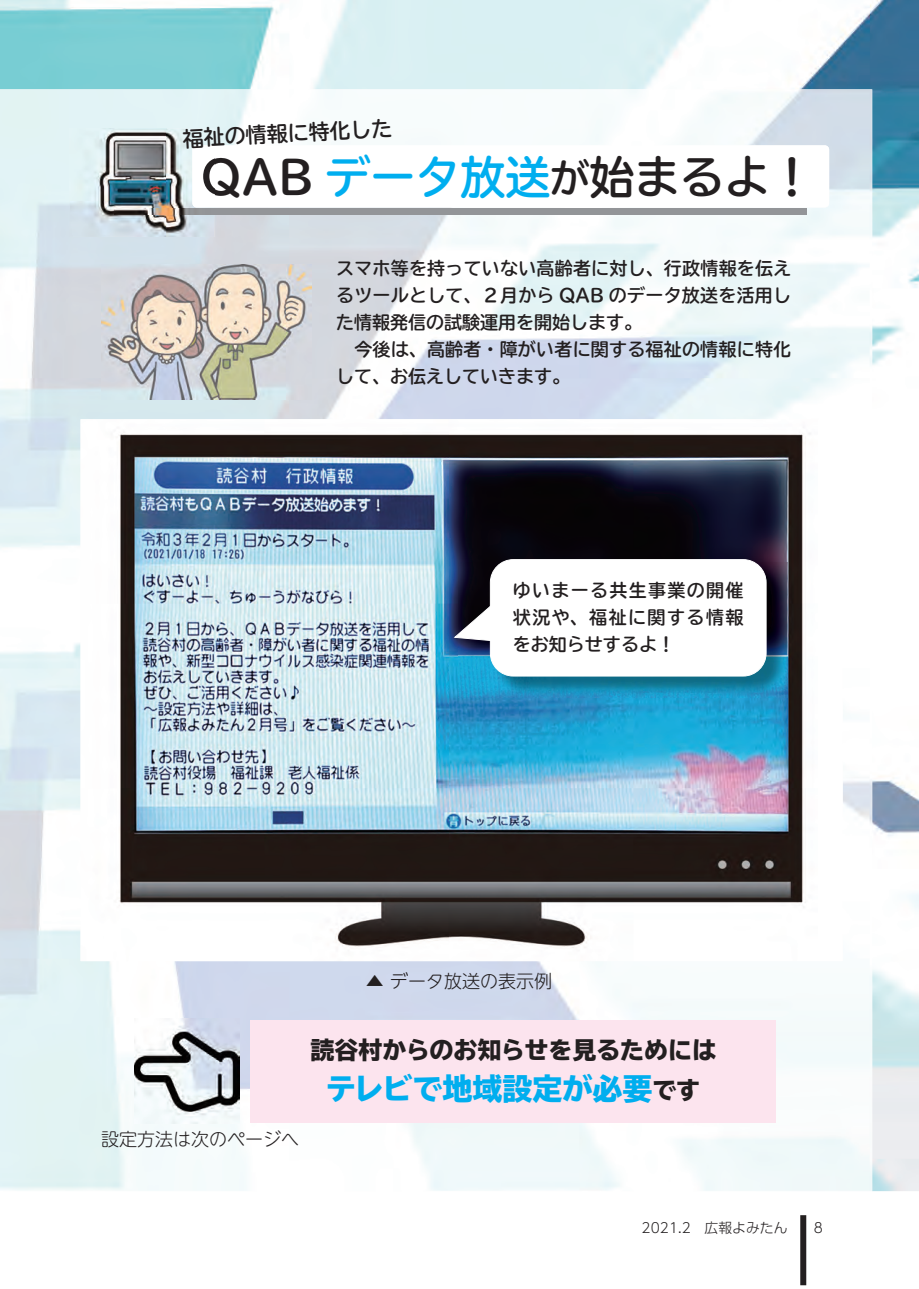
<style>
.page{position:relative;width:919px;height:1289px;background:#fff}
.page>*{position:absolute;margin:0;border:0;box-sizing:border-box;transform-origin:0 0}
.t1{font:700 45px "TBUDR Go Std";color:#231f20}
.t2{font:800 30px "TBUD Go Std";color:#00aeef}
.t3{font:800 24px "TBUD Go Std";color:#231f20}
.t4{font:700 21px "TBUDR Go Std";color:#231f20}
.t5{font:700 18px/27px "TBUDR Go Std";letter-spacing:.01em;color:#231f20}
.t6{font:300 18px "UD Shin M Go Pr 6 N";color:#231f20}
.t7{font:300 13.8px "UD Shin Go Pr 6 N";color:#231f20}
.s1{color:#00aeef}
.s2{font-size:39px}
.s3{font-size:24px;color:#231f20}
</style>
<div class="page">
<img style="left:0;top:0;width:918px;height:1191px">
<img style="left:0;top:89px;width:872px;height:1102px">
<div style="left:192px;top:145px;width:637px;height:62px;background:#fff;border-radius:4px"></div>
<img style="left:81px;top:419px;width:761px;height:542px">
<img style="left:102px;top:265px;width:209px;height:134px">
<div style="left:114px;top:209px;width:692px;height:6px;background:#939598"></div>
<img style="left:70px;top:129px;width:144px;height:108px">
<img style="left:192px;top:145px;width:22px;height:62px">
<img style="left:203px;top:157px;width:11px;height:40px">
<img style="left:114px;top:209px;width:100px;height:6px">
<div style="left:250px;top:1020px;width:526px;height:58px;background:#fce4ee"></div>
<div style="left:250px;top:1058px;width:526px;height:64px;background:#fce4ee"></div>
<img style="left:134px;top:1018px;width:105px;height:105px">
<img style="left:458px;top:562px;width:329px;height:135px">
<div style="left:490px;top:559px;width:276px;height:117px;background:#fff;border-radius:23px"></div>
<div style="left:490px;top:559px;width:276px;height:117px;border:1px solid #fff;border-radius:23px"></div>
<svg style="left:454px;top:591px;width:38px;height:53px"></svg>
<div style="left:800px;top:1215px;width:6px;height:70px;background:#231f20"></div>
<p class="t4" style="left:182px;top:122px;width:211px;rotate:-3deg">福祉の情報に特化した</p>
<h1 class="t1" style="left:201px;top:140px;width:615px">QAB <span class="s1">データ放送</span><span class="s2">が</span>始まるよ!</h1>
<p class="t5" style="left:336px;top:255px;width:456px">スマホ等を持っていない高齢者に対し、行政情報を伝えるツールとして、２月から QAB のデータ放送を活用した情報発信の試験運用を開始します。<br>　今後は、高齢者・障がい者に関する福祉の情報に特化して、お伝えしていきます。</p>
<p class="t5" style="left:513px;top:577px;width:232px;text-align:justify">ゆいまーる共生事業の開催状況や、福祉に関する情報をお知らせするよ!</p>
<p class="t6" style="left:366px;top:966px;width:187px">▲ データ放送の表示例</p>
<p class="t6" style="left:101px;top:1124px;width:199px">設定方法は次のページへ</p>
<h3 class="t3" style="left:310px;top:1036px;width:407px">読谷村からのお知らせを見るためには</h3>
<h2 class="t2" style="left:326px;top:1072px;width:375px">テレビで地域設定が必要<span class="s3">です</span></h2>
<p class="t7" style="left:641px;top:1216px;width:147px">2021.2　広報よみたん</p>
<p class="t7" style="left:813px;top:1216px;width:11px">8</p>
</div>
